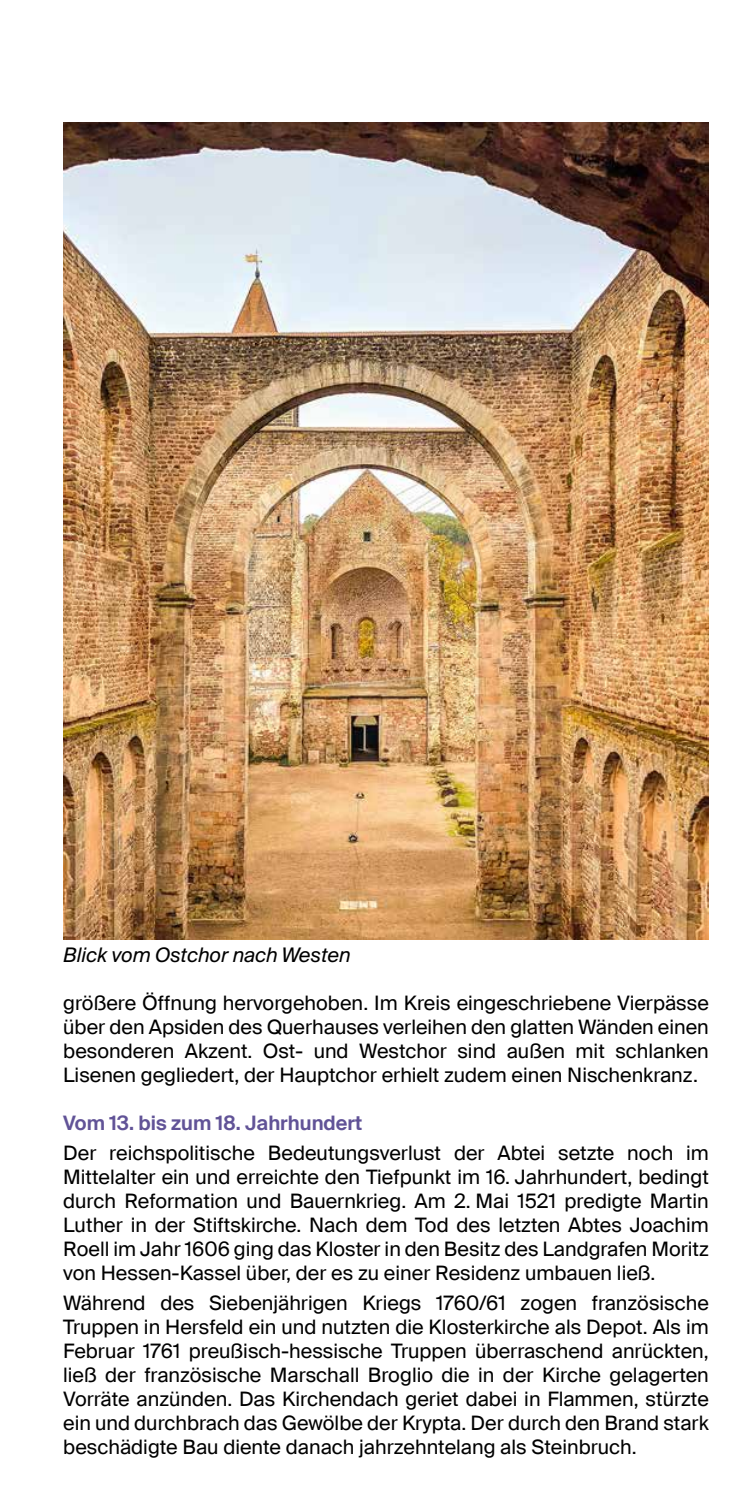
<style>
.page{position:relative;width:745px;height:1489px;background:#fff}
.page>*{position:absolute;margin:0;border:0;box-sizing:border-box;transform-origin:0 0}
.t1{font:20px/24px "Suisse Intl";color:#000;text-align:justify}
.t2{font:600 20px "Suisse Intl";color:#615397}
.t3{font:italic 20px "Suisse Intl";color:#000}
</style>
<div class="page">
<img style="left:63px;top:123px;width:645px;height:816px">
<p class="t3" style="left:63px;top:943px;width:289px">Blick vom Ostchor nach Westen</p>
<p class="t1" style="left:63px;top:990px;width:646px">größere Öffnung hervorgehoben. Im Kreis eingeschriebene Vierpässe über den Apsiden des Querhauses verleihen den glatten Wänden einen besonderen Akzent. Ost- und Westchor sind außen mit schlanken Lisenen gegliedert, der Hauptchor erhielt zudem einen Nischenkranz.</p>
<p class="t2" style="left:63px;top:1111px;width:300px">Vom 13. bis zum 18. Jahrhundert</p>
<p class="t1" style="left:63px;top:1140px;width:646px">Der reichspolitische Bedeutungsverlust der Abtei setzte noch im Mittelalter ein und erreichte den Tiefpunkt im 16. Jahrhundert, bedingt durch Reformation und Bauernkrieg. Am 2. Mai 1521 predigte Martin Luther in der Stiftskirche. Nach dem Tod des letzten Abtes Joachim Roell im Jahr 1606 ging das Kloster in den Besitz des Landgrafen Moritz von Hessen-Kassel über, der es zu einer Residenz umbauen ließ.</p>
<p class="t1" style="left:63px;top:1290px;width:646px">Während des Siebenjährigen Kriegs 1760/61 zogen französische Truppen in Hersfeld ein und nutzten die Klosterkirche als Depot. Als im Februar 1761 preußisch-hessische Truppen überraschend anrückten, ließ der französische Marschall Broglio die in der Kirche gelagerten Vorräte anzünden. Das Kirchendach geriet dabei in Flammen, stürzte ein und durchbrach das Gewölbe der Krypta. Der durch den Brand stark beschädigte Bau diente danach jahrzehntelang als Steinbruch.</p>
</div>
